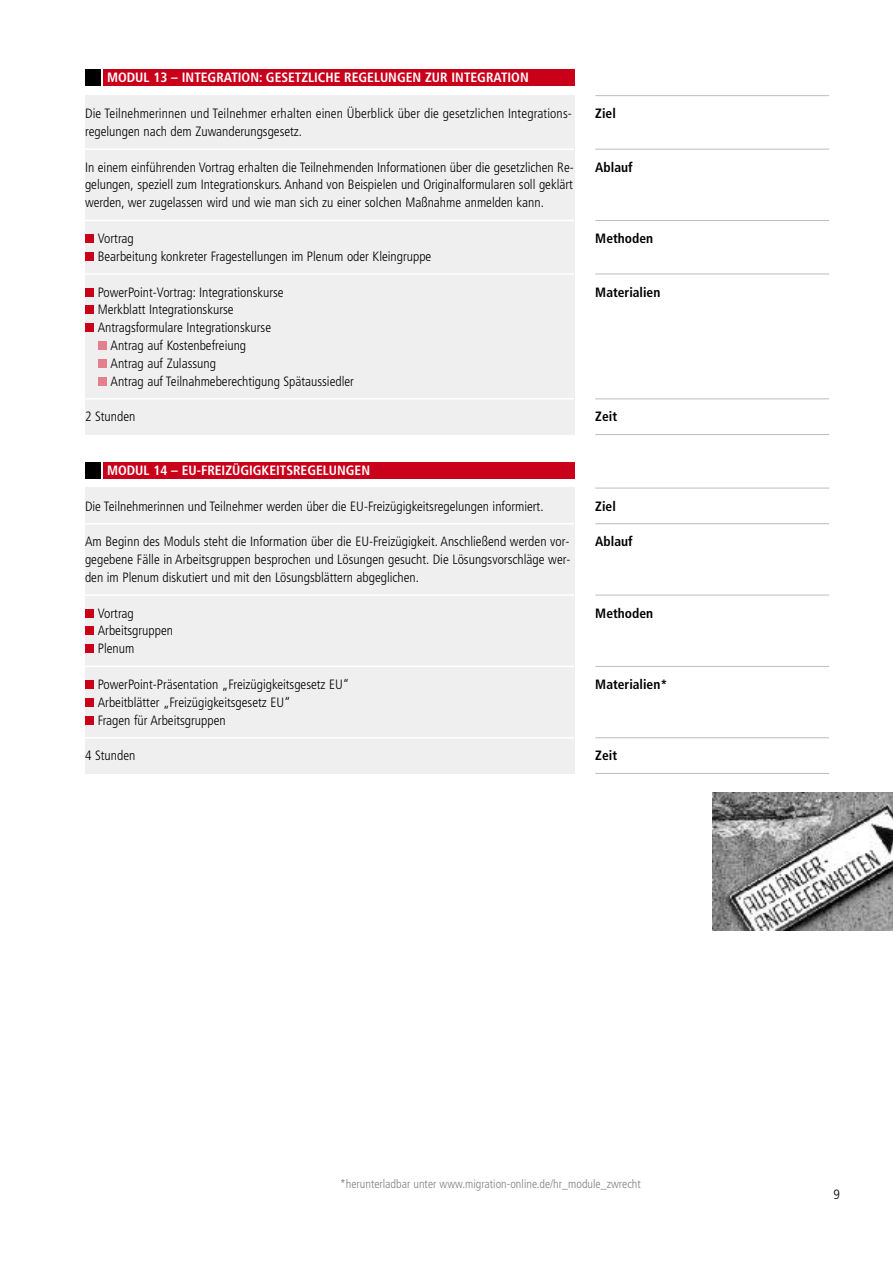
<style>
.page{position:relative;width:893px;height:1263px;background:#fff}
.page>*{position:absolute;margin:0;border:0;box-sizing:border-box;transform-origin:0 0}
.t1{font:300 condensed 13.5px/17.9px "Frutiger";color:#000}
.t2{font:700 condensed 13.5px "Frutiger";color:#fff}
.t3{font:700 condensed 13.5px "Frutiger";color:#000}
.t4{font:300 condensed 12px "Frutiger";color:#808080}
</style>
<div class="page">
<div style="left:85px;top:462px;width:489px;height:16px;background:#ca001b"></div>
<div style="left:85px;top:488px;width:489px;height:286px;background:#efefef"></div>
<div style="left:85px;top:95px;width:489px;height:340px;background:#efefef"></div>
<div style="left:85px;top:70px;width:489px;height:16px;background:#ca001b"></div>
<div style="left:85px;top:716px;width:9px;height:9px;background:#ca001b"></div>
<div style="left:85px;top:698px;width:9px;height:9px;background:#ca001b"></div>
<div style="left:85px;top:680px;width:9px;height:9px;background:#ca001b"></div>
<div style="left:85px;top:644px;width:9px;height:9px;background:#ca001b"></div>
<div style="left:85px;top:626px;width:9px;height:9px;background:#ca001b"></div>
<div style="left:85px;top:609px;width:9px;height:8px;background:#ca001b"></div>
<div style="left:98px;top:377px;width:9px;height:9px;background:#e4808d"></div>
<div style="left:98px;top:359px;width:9px;height:9px;background:#e4808d"></div>
<div style="left:98px;top:341px;width:9px;height:9px;background:#e4808d"></div>
<div style="left:85px;top:323px;width:9px;height:9px;background:#ca001b"></div>
<div style="left:85px;top:305px;width:9px;height:9px;background:#ca001b"></div>
<div style="left:85px;top:288px;width:9px;height:8px;background:#ca001b"></div>
<div style="left:85px;top:252px;width:9px;height:9px;background:#ca001b"></div>
<div style="left:85px;top:234px;width:9px;height:9px;background:#ca001b"></div>
<hr style="left:595px;top:666px;width:234px;height:1px;background:#bebebe">
<hr style="left:595px;top:595px;width:234px;height:1px;background:#bebebe">
<hr style="left:595px;top:523px;width:234px;height:1px;background:#bebebe">
<hr style="left:595px;top:488px;width:234px;height:1px;background:#bebebe">
<hr style="left:595px;top:434px;width:234px;height:1px;background:#bebebe">
<hr style="left:595px;top:398px;width:234px;height:1px;background:#bebebe">
<hr style="left:595px;top:274px;width:234px;height:1px;background:#bebebe">
<hr style="left:595px;top:220px;width:234px;height:1px;background:#bebebe">
<hr style="left:595px;top:149px;width:234px;height:1px;background:#bebebe">
<hr style="left:85px;top:398px;width:489px;height:2px;background:#fff">
<hr style="left:85px;top:273px;width:489px;height:2px;background:#fff">
<hr style="left:85px;top:220px;width:489px;height:1px;background:#fff">
<hr style="left:85px;top:148px;width:489px;height:2px;background:#fff">
<hr style="left:595px;top:95px;width:234px;height:1px;background:#bebebe">
<hr style="left:595px;top:737px;width:234px;height:1px;background:#bebebe">
<hr style="left:85px;top:666px;width:489px;height:1px;background:#fff">
<hr style="left:85px;top:594px;width:489px;height:2px;background:#fff">
<hr style="left:85px;top:523px;width:489px;height:1px;background:#fff">
<hr style="left:85px;top:737px;width:489px;height:1px;background:#fff">
<hr style="left:595px;top:773px;width:234px;height:1px;background:#bebebe">
<div style="left:85px;top:70px;width:16px;height:16px;background:#000"></div>
<svg style="left:101px;top:70px;width:2px;height:16px"></svg>
<div style="left:85px;top:462px;width:16px;height:16px;background:#000"></div>
<svg style="left:101px;top:462px;width:2px;height:16px"></svg>
<img style="left:712px;top:792px;width:181px;height:139px">
<p class="t2" style="left:107px;top:72px;width:423px">MODUL 13 – INTEGRATION: GESETZLICHE REGELUNGEN ZUR INTEGRATION</p>
<p class="t1" style="left:85px;top:106px;width:488px">Die Teilnehmerinnen und Teilnehmer erhalten einen Überblick über die gesetzlichen Integrations&shy;regelungen nach dem Zuwanderungsgesetz.</p>
<p class="t1" style="left:85px;top:159px;width:490px;text-align:justify">In einem einführenden Vortrag erhalten die Teilnehmenden Informationen über die gesetzlichen Re&shy;gelungen, speziell zum Integrationskurs. Anhand von Beispielen und Originalformularen soll geklärt werden, wer zugelassen wird und wie man sich zu einer solchen Maßnahme anmelden kann.</p>
<p class="t1" style="left:98px;top:230px;width:335px">Vortrag<br>Bearbeitung konkreter Fragestellungen im Plenum oder Kleingruppe</p>
<p class="t1" style="left:98px;top:284px;width:187px">PowerPoint-Vortrag: Integrationskurse</p>
<p class="t1" style="left:98px;top:302px;width:137px">Merkblatt Integrationskurse</p>
<p class="t1" style="left:98px;top:320px;width:175px">Antragsformulare Integrationskurse</p>
<p class="t1" style="left:111px;top:337px;width:137px">Antrag auf Kostenbefreiung</p>
<p class="t1" style="left:111px;top:355px;width:107px">Antrag auf Zulassung</p>
<p class="t1" style="left:111px;top:373px;width:245px">Antrag auf Teilnahmeberechtigung Spätaussiedler</p>
<p class="t1" style="left:85px;top:409px;width:52px">2 Stunden</p>
<p class="t2" style="left:107px;top:465px;width:265px">MODUL 14 – EU-FREIZÜGIGKEITSREGELUNGEN</p>
<p class="t1" style="left:85px;top:498px;width:460px">Die Teilnehmerinnen und Teilnehmer werden über die EU-Freizügigkeitsregelungen informiert.</p>
<p class="t1" style="left:85px;top:534px;width:487px;text-align:justify">Am Beginn des Moduls steht die Information über die EU-Freizügigkeit. Anschließend werden vor&shy;gegebene Fälle in Arbeitsgruppen besprochen und Lösungen gesucht. Die Lösungsvorschläge wer&shy;den im Plenum diskutiert und mit den Lösungsblättern abgeglichen.</p>
<p class="t1" style="left:98px;top:605px;width:77px">Vortrag<br>Arbeitsgruppen<br>Plenum</p>
<p class="t1" style="left:98px;top:676px;width:253px">PowerPoint-Präsentation „Freizügigkeitsgesetz EU“<br>Arbeitblätter „Freizügigkeitsgesetz EU“<br>Fragen für Arbeitsgruppen</p>
<p class="t1" style="left:85px;top:748px;width:52px">4 Stunden</p>
<p class="t3" style="left:595px;top:108px;width:22px">Ziel</p>
<p class="t3" style="left:595px;top:161px;width:39px">Ablauf</p>
<p class="t3" style="left:595px;top:233px;width:59px">Methoden</p>
<p class="t3" style="left:595px;top:286px;width:67px">Materialien</p>
<p class="t3" style="left:595px;top:411px;width:23px">Zeit</p>
<p class="t3" style="left:595px;top:500px;width:22px">Ziel</p>
<p class="t3" style="left:595px;top:536px;width:39px">Ablauf</p>
<p class="t3" style="left:595px;top:607px;width:59px">Methoden</p>
<p class="t3" style="left:595px;top:679px;width:74px">Materialien*</p>
<p class="t3" style="left:595px;top:750px;width:23px">Zeit</p>
<p class="t4" style="left:340px;top:1179px;width:302px">*herunterladbar unter www.migration-online.de/hr_module_zwrecht</p>
<p class="t1" style="left:833px;top:1186px;width:8px">9</p>
</div>
